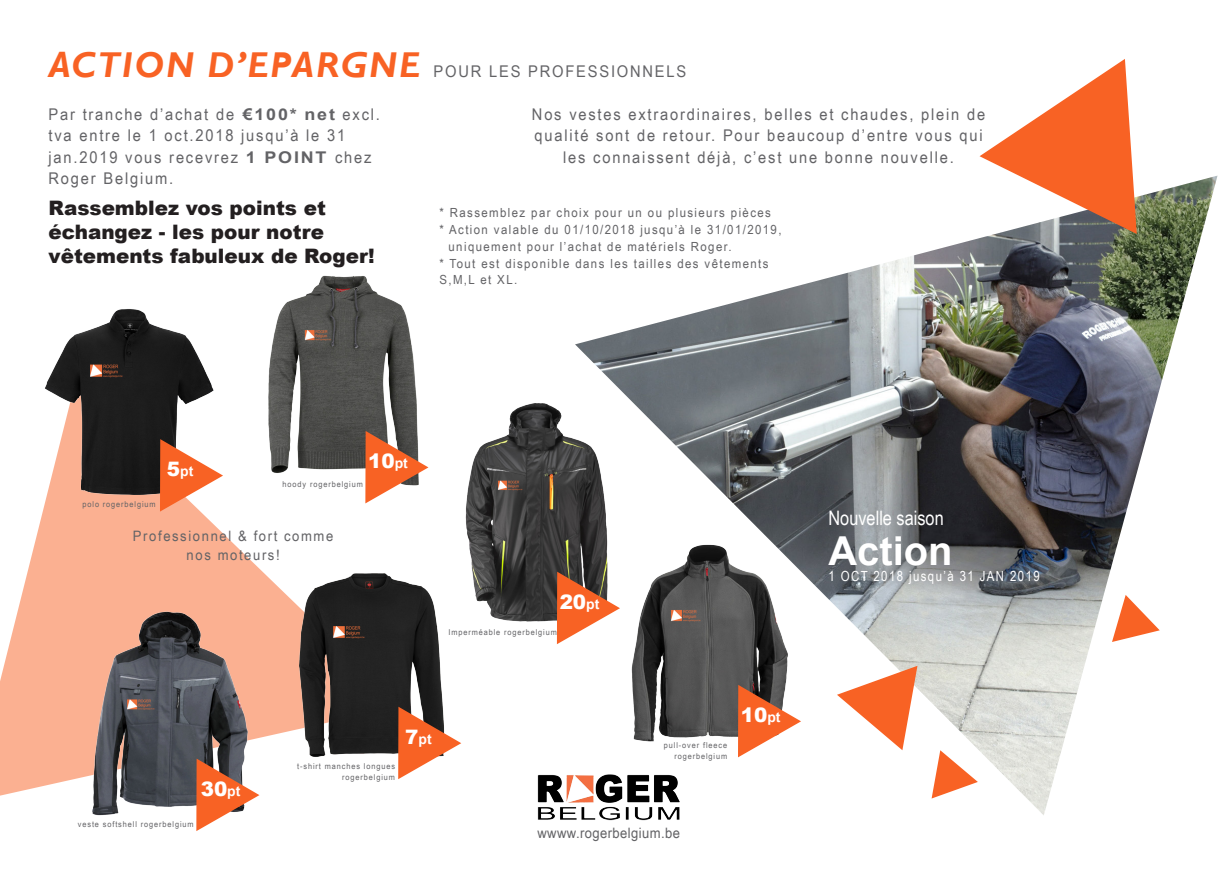
<style>
.page{position:relative;width:1219px;height:871px;background:#fff}
.page>*{position:absolute;margin:0;border:0;box-sizing:border-box;transform-origin:0 0}
.t1{font:700 39.9px "Arial";color:#fff}
.t2{font:900 19.9px/23.9px "Arial";color:#231f20}
.t3{font:900 19.9px "Arial";color:#fff}
.t4{font:19.9px "Arial Narrow";color:#fff}
.t5{font:16.1px/21.5px "Arial Narrow";letter-spacing:.1em;color:#636366;scale:1.11 1}
.t6{font:14.3px/19.1px "Arial Narrow";letter-spacing:.1em;color:#636366;text-align:center;scale:1.11 1}
.t7{font:14.3px "Arial Narrow";letter-spacing:.025em;color:#636366;scale:1.11 1}
.t8{font:13.9px "Arial Narrow";letter-spacing:.1em;color:#fff}
.t9{font:700 13.9px "Arial";color:#fff}
.t10{font:12.6px/16.7px "Arial Narrow";letter-spacing:.1em;color:#636366;scale:1.11 1}
.t11{font:8.1px "Arial Narrow";letter-spacing:.1em;color:#636366;scale:1.11 1}
.s1{font-family:"Gill Sans";font-weight:700;font-style:italic;font-size:35.9px;color:#f86224}
.s2{font-family:"Arial";font-weight:700}
.s3{font-weight:900;font-size:19.9px}
.s4{font-weight:700;font-size:13.9px}
</style>
<div class="page">
<img style="left:575px;top:176px;width:642px;height:639px">
<img style="left:537px;top:768px;width:148px;height:53px">
<svg style="left:0;top:503px;width:366px;height:293px;fill:#fbb091"></svg>
<img style="left:36px;top:309px;width:178px;height:196px">
<img style="left:268px;top:275px;width:150px;height:198px">
<img style="left:625px;top:534px;width:172px;height:219px">
<img style="left:74px;top:599px;width:187px;height:217px">
<img style="left:465px;top:395px;width:150px;height:227px">
<img style="left:295px;top:566px;width:148px;height:199px">
<svg style="left:160px;top:439px;width:63px;height:72px"></svg>
<svg style="left:398px;top:706px;width:63px;height:73px"></svg>
<svg style="left:196px;top:758px;width:63px;height:72px"></svg>
<svg style="left:365px;top:431px;width:63px;height:72px"></svg>
<svg style="left:738px;top:684px;width:63px;height:73px"></svg>
<svg style="left:557px;top:571px;width:63px;height:73px"></svg>
<svg style="left:980px;top:59px;width:157px;height:175px"></svg>
<svg style="left:837px;top:665px;width:80px;height:85px"></svg>
<svg style="left:932px;top:750px;width:46px;height:48px"></svg>
<svg style="left:1112px;top:594px;width:48px;height:47px"></svg>
<p class="t5" style="left:49px;top:60px;width:576px"><span class="s1">ACTION D’EPARGNE</span> POUR LES PROFESSIONNELS</p>
<p class="t5" style="left:49px;top:103px;width:300px">Par tranche d’achat de <span class="s2">€100* net</span> excl. tva entre le 1 oct.2018 jusqu’à le 31 jan.2019 vous recevrez <span class="s2">1 POINT</span> chez<br>Roger Belgium.</p>
<p class="t2" style="left:49px;top:195px;width:279px">Rassemblez vos points et échangez - les pour notre</p>
<p class="t2" style="left:49px;top:243px;width:328px">vêtements fabuleux de Roger!</p>
<p class="t5" style="left:532px;top:103px;width:410px">Nos vestes extraordinaires, belles et chaudes, plein de qualité sont de retour. Pour beaucoup d’entre vous qui</p>
<p class="t5" style="left:563px;top:146px;width:353px">les connaissent déjà, c’est une bonne nouvelle.</p>
<p class="t10" style="left:439px;top:204px;width:300px">* Rassemblez par choix pour un ou plusieurs pièces</p>
<p class="t10" style="left:439px;top:221px;width:310px">* Action valable du 01/10/2018 jusqu’à le 31/01/2019,</p>
<p class="t10" style="left:449px;top:237px;width:256px">uniquement pour l’achat de matériels Roger.</p>
<p class="t10" style="left:439px;top:254px;width:298px">* Tout est disponible dans les tailles des vêtements<br>S,M,L et XL.</p>
<p class="t11" style="left:83px;top:498px;width:67px">polo rogerbelgium</p>
<p class="t9" style="left:167px;top:461px;width:28px"><span class="s3">5</span>pt</p>
<p class="t3" style="left:368px;top:446px;width:41px">10<span class="s4">pt</span></p>
<p class="t11" style="left:283px;top:478px;width:74px">hoody rogerbelgium</p>
<p class="t6" style="left:133px;top:525px;width:182px">Professionnel &amp; fort comme nos moteurs!</p>
<p class="t3" style="left:560px;top:587px;width:41px">20<span class="s4">pt</span></p>
<p class="t11" style="left:448px;top:625px;width:99px">Imperméable rogerbelgium</p>
<p class="t3" style="left:201px;top:774px;width:41px">30<span class="s4">pt</span></p>
<p class="t11" style="left:78px;top:817px;width:106px">veste softshell rogerbelgium</p>
<p class="t11" style="left:297px;top:759px;width:90px">t-shirt manches longues</p>
<p class="t11" style="left:342px;top:770px;width:49px">rogerbelgium</p>
<p class="t9" style="left:405px;top:728px;width:28px"><span class="s3">7</span>pt</p>
<p class="t11" style="left:664px;top:739px;width:59px">pull-over fleece</p>
<p class="t11" style="left:674px;top:749px;width:49px">rogerbelgium</p>
<p class="t3" style="left:741px;top:700px;width:41px">10<span class="s4">pt</span></p>
<p class="t7" style="left:537px;top:821px;width:130px">wwww.rogerbelgium.be</p>
<p class="t4" style="left:828px;top:503px;width:117px">Nouvelle saison</p>
<p class="t1" style="left:828px;top:522px;width:125px">Action</p>
<p class="t8" style="left:828px;top:566px;width:213px">1 OCT 2018 jusqu’à 31 JAN 2019</p>
</div>
